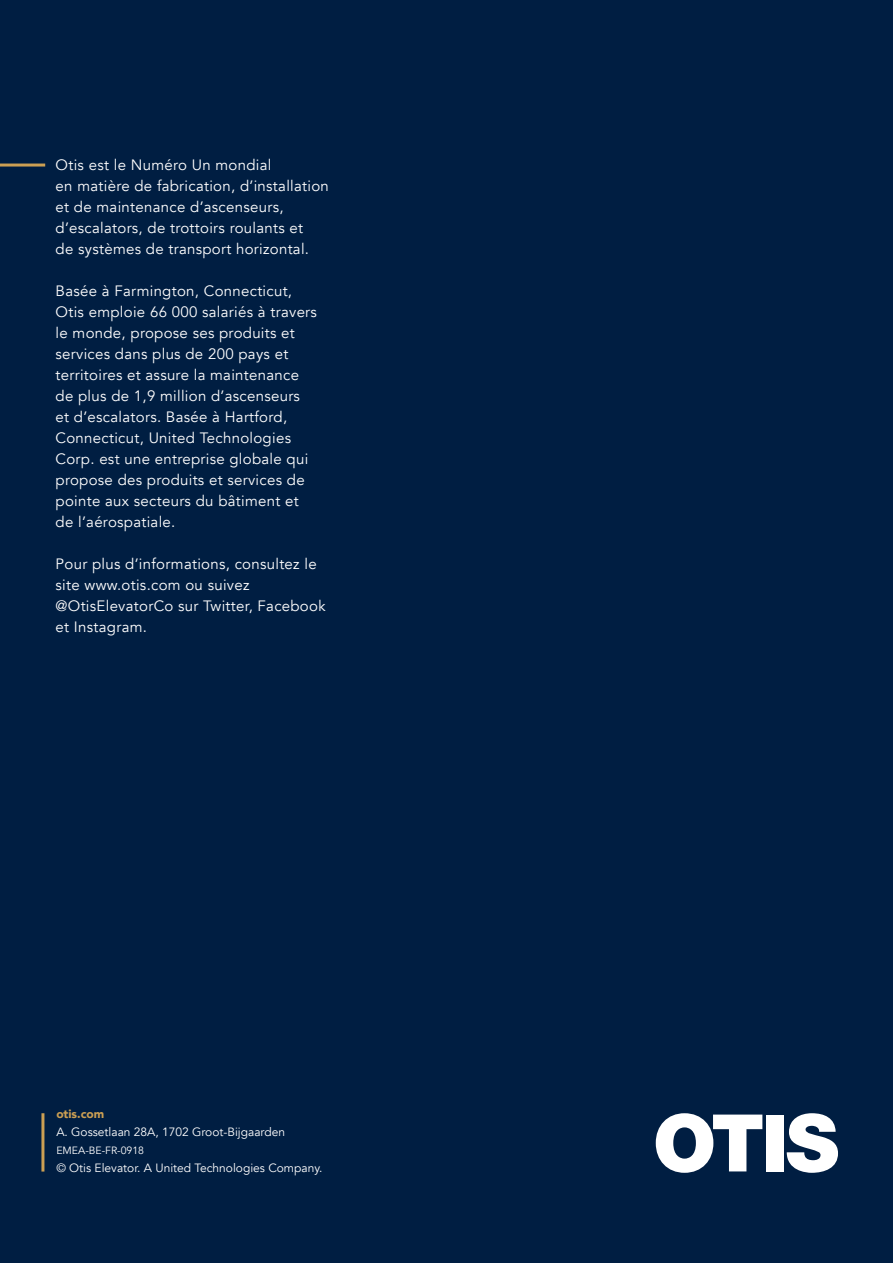
<style>
.page{position:relative;width:893px;height:1263px;background:#001e42}
.page>*{position:absolute;margin:0;border:0;box-sizing:border-box;transform-origin:0 0}
.t1{font:15px/21px "Avenir";letter-spacing:.02em;color:#fff}
.t2{font:12px "Avenir";color:#fff}
.t3{font:900 12px "Avenir";color:#cb9f53}
.t4{font:10.5px "Avenir";color:#fff}
</style>
<div class="page">
<hr style="left:0;top:164px;width:45px;height:3px;background:#cb9f53">
<svg style="left:656px;top:1113px;width:106px;height:60px"></svg>
<div style="left:766px;top:1114px;width:18px;height:57px;background:#fff"></div>
<svg style="left:787px;top:1113px;width:51px;height:60px"></svg>
<hr style="left:41px;top:1113px;width:3px;height:58px;background:#cb9f53">
<p class="t1" style="left:56px;top:155px;width:275px">Otis est le Numéro Un mondial<br>en matière de fabrication, d’installation et de maintenance d’ascenseurs, d’escalators, de trottoirs roulants et<br>de systèmes de transport horizontal.</p>
<p class="t1" style="left:56px;top:281px;width:263px">Basée à Farmington, Connecticut, Otis emploie 66 000 salariés à travers le monde, propose ses produits et services dans plus de 200 pays et territoires et assure la maintenance de plus de 1,9 million d’ascenseurs et d’escalators. Basée à Hartford, Connecticut, United Technologies Corp. est une entreprise globale qui propose des produits et services de pointe aux secteurs du bâtiment et de l’aérospatiale.</p>
<p class="t1" style="left:56px;top:554px;width:271px">Pour plus d’informations, consultez le site www.otis.com ou suivez @OtisElevatorCo sur Twitter, Facebook et Instagram.</p>
<p class="t3" style="left:56px;top:1103px;width:49px">otis.com</p>
<p class="t2" style="left:56px;top:1124px;width:230px">A. Gossetlaan 28A, 1702 Groot-Bijgaarden</p>
<p class="t4" style="left:56px;top:1144px;width:89px">EMEA-BE-FR-0918</p>
<p class="t2" style="left:56px;top:1160px;width:268px">© Otis Elevator. A United Technologies Company.</p>
</div>
